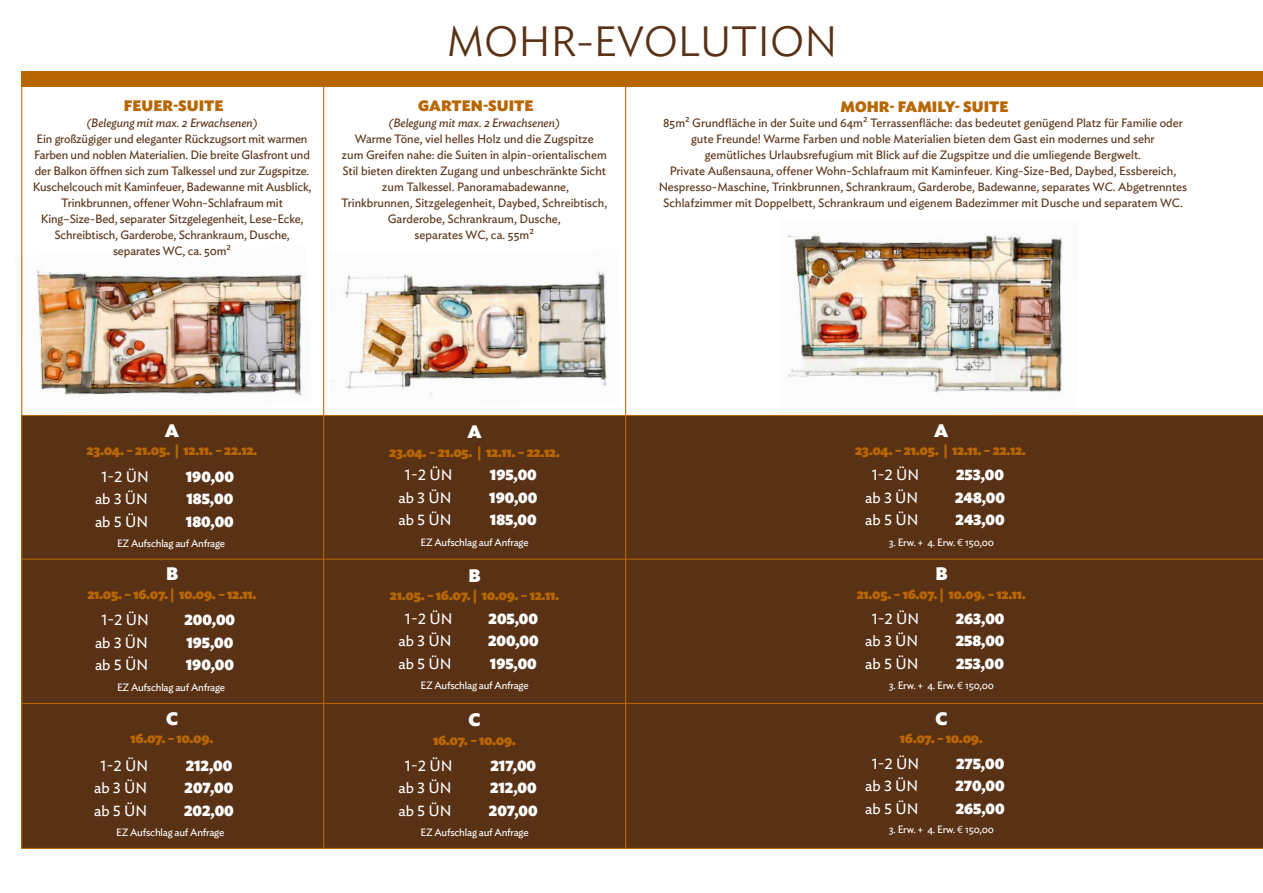
<style>
.page{position:relative;width:1263px;height:893px;background:#fff}
.page>*{position:absolute;margin:0;border:0;box-sizing:border-box;transform-origin:0 0}
.t1{font:300 42px "Ideal Sans";color:#593115}
.t2{font:900 18px "Ideal Sans";color:#fff}
.t3{font:900 15px/22.5px "Ideal Sans";color:#fff;text-align:justify}
.t4{font:15px/22.5px "Ideal Sans";color:#fff;text-align:center}
.t5{font:900 15px "Ideal Sans";color:#b86700}
.t6{font:900 14.25px "Ideal Sans";color:#b86700}
.t7{font:12px/15.9px "Ideal Sans";color:#593115;text-align:center}
.t8{font:italic 12px "Ideal Sans";color:#593115}
.t9{font:10.5px "Ideal Sans";letter-spacing:-.02em;color:#fff}
.s1{font-family:"Euro Mono"}
</style>
<div class="page">
<div style="left:21px;top:415px;width:1242px;height:433px;background:#593115"></div>
<img style="left:778px;top:234px;width:300px;height:181px">
<img style="left:22px;top:245px;width:289px;height:170px">
<hr style="left:21px;top:79px;width:1px;height:770px;background:#b86700">
<hr style="left:323px;top:79px;width:1px;height:769px;background:#b86700">
<hr style="left:625px;top:79px;width:1px;height:769px;background:#b86700">
<div style="left:21px;top:71px;width:1242px;height:16px;background:#b86700"></div>
<img style="left:330px;top:271px;width:277px;height:124px">
<hr style="left:21px;top:703px;width:1242px;height:1px;background:#b86700">
<hr style="left:21px;top:848px;width:1242px;height:1px;background:#b86700">
<hr style="left:21px;top:559px;width:1242px;height:1px;background:#b86700">
<hr style="left:21px;top:415px;width:1242px;height:1px;background:#b86700">
<p class="t5" style="left:124px;top:94px;width:101px">FEUER-SUITE</p>
<p class="t8" style="left:86px;top:114px;width:173px">(Belegung mit max. 2 Erwachsenen)</p>
<p class="t7" style="left:33px;top:130px;width:280px">Ein großzügiger und eleganter Rückzugsort mit warmen Farben und noblen Materialien. Die breite Glasfront und der Balkon öffnen sich zum Talkessel und zur Zugspitze.<br>Kuschelcouch mit Kaminfeuer, Badewanne mit Ausblick, Trinkbrunnen, offener Wohn-Schlafraum mit King–Size-Bed, separater Sitzgelegenheit, Lese-Ecke, Schreibtisch, Garderobe, Schrankraum, Dusche, separates WC, ca. 50m²</p>
<h1 class="t1" style="left:447px;top:9px;width:384px">MOHR-EVOLUTI ON</h1>
<p class="t5" style="left:418px;top:94px;width:13px">GAR</p>
<p class="t5" style="left:452px;top:94px;width:83px">TEN-SUITE</p>
<p class="t8" style="left:389px;top:114px;width:173px">(Belegung mit max. 2 Erwachsenen)</p>
<p class="t7" style="left:341px;top:130px;width:268px">Warme Töne, viel helles Holz und die Zugspitze<br>zum Greifen nahe: die Suiten in alpin-orientalischem Stil bieten direkten Zugang und unbeschränkte Sicht zum Talkessel. Panoramabadewanne,<br>Trinkbrunnen, Sitzgelegenheit, Daybed, Schreibtisch, Garderobe, Schrankraum, Dusche,<br>separates WC, ca. 55m²</p>
<p class="t5" style="left:840px;top:94px;width:169px">MOH R- FAMILY- SUITE</p>
<p class="t7" style="left:659px;top:114px;width:530px">85m² Grundfläche in der Suite und 64m² Terrassenfläche: das bedeutet genügend Platz für Familie oder gute Freunde! Warme Farben und noble Materialien bieten dem Gast ein modernes und sehr<br>gemütliches Urlaubsrefugium mit Blick auf die Zugspitze und die umliegende Bergwelt.<br>Private Außensauna, offener Wohn-Schlafraum mit Kaminfeuer. King-Size-Bed, Daybed, Essbereich, Nespresso-Maschine, Trinkbrunnen, Schrankraum, Garderobe, Badewanne, separates WC. Abgetrenntes Schlafzimmer mit Doppelbett, Schrankraum und eigenem Badezimmer mit Dusche und separatem WC.</p>
<h2 class="t2" style="left:165px;top:416px;width:16px">A</h2>
<h2 class="t2" style="left:934px;top:416px;width:16px">A</h2>
<h2 class="t2" style="left:467px;top:417px;width:16px">A</h2>
<p class="t6" style="left:87px;top:439px;width:172px">23.04. – 21.05. | 12.11. – 22.12.</p>
<p class="t6" style="left:855px;top:439px;width:172px">23.04. – 21.05. | 12.11. – 22.12.</p>
<p class="t6" style="left:389px;top:440px;width:172px">23.04. – 21.05. | 12.11. – 22.12.</p>
<p class="t4" style="left:398px;top:463px;width:55px">1-2 ÜN ab 3 ÜN ab 5 ÜN</p>
<p class="t4" style="left:95px;top:464px;width:56px">1-2 ÜN ab 3 ÜN ab 5 ÜN</p>
<p class="t4" style="left:865px;top:463px;width:55px">1-2 ÜN ab 3 ÜN ab 5 ÜN</p>
<p class="t3" style="left:489px;top:462px;width:50px">195,00<br>190,00<br>185,00</p>
<p class="t3" style="left:186px;top:464px;width:50px">190,00<br>185,00<br>180,00</p>
<p class="t3" style="left:955px;top:462px;width:51px">253,00<br>248,00<br>243,00</p>
<p class="t9" style="left:420px;top:534px;width:110px">EZ Aufschlag auf Anfrage</p>
<p class="t9" style="left:117px;top:535px;width:110px">EZ Aufschlag auf Anfrage</p>
<p class="t9" style="left:889px;top:534px;width:107px">3. Erw. + 4. Erw. <span class="s1">E</span> 150,00</p>
<h2 class="t2" style="left:166px;top:559px;width:14px">B</h2>
<h2 class="t2" style="left:935px;top:559px;width:14px">B</h2>
<h2 class="t2" style="left:469px;top:561px;width:14px">B</h2>
<p class="t6" style="left:87px;top:582px;width:171px">21.05. – 16.07. | 10.09. – 12.11.</p>
<p class="t6" style="left:857px;top:582px;width:171px">21.05. – 16.07. | 10.09. – 12.11.</p>
<p class="t6" style="left:390px;top:584px;width:171px">21.05. – 16.07. | 10.09. – 12.11.</p>
<p class="t4" style="left:95px;top:608px;width:56px">1-2 ÜN ab 3 ÜN ab 5 ÜN</p>
<p class="t3" style="left:185px;top:607px;width:52px;text-align:left">200,00<br>195,00<br>190,00</p>
<p class="t9" style="left:117px;top:679px;width:110px">EZ Aufschlag auf Anfrage</p>
<p class="t4" style="left:398px;top:606px;width:55px">1-2 ÜN ab 3 ÜN ab 5 ÜN</p>
<p class="t3" style="left:488px;top:606px;width:52px">205,00<br>200,00<br>195,00</p>
<p class="t9" style="left:420px;top:678px;width:110px">EZ Aufschlag auf Anfrage</p>
<p class="t4" style="left:865px;top:606px;width:55px">1-2 ÜN ab 3 ÜN ab 5 ÜN</p>
<p class="t3" style="left:956px;top:606px;width:50px">263,00<br>258,00<br>253,00</p>
<p class="t9" style="left:889px;top:678px;width:107px">3. Erw. + 4. Erw. <span class="s1">E</span> 150,00</p>
<h2 class="t2" style="left:166px;top:703px;width:14px">C</h2>
<h2 class="t2" style="left:935px;top:703px;width:14px">C</h2>
<h2 class="t2" style="left:469px;top:705px;width:14px">C</h2>
<p class="t6" style="left:131px;top:727px;width:84px">16.07. – 10.09.</p>
<p class="t6" style="left:900px;top:727px;width:84px">16.07. – 10.09.</p>
<p class="t6" style="left:433px;top:728px;width:84px">16.07. – 10.09.</p>
<p class="t4" style="left:94px;top:753px;width:55px">1-2 ÜN ab 3 ÜN ab 5 ÜN</p>
<p class="t3" style="left:184px;top:753px;width:51px">212,00<br>207,00<br>202,00</p>
<p class="t9" style="left:116px;top:824px;width:110px">EZ Aufschlag auf Anfrage</p>
<p class="t4" style="left:398px;top:753px;width:55px">1-2 ÜN ab 3 ÜN ab 5 ÜN</p>
<p class="t3" style="left:489px;top:753px;width:50px">217,00<br>212,00<br>207,00</p>
<p class="t9" style="left:420px;top:824px;width:110px">EZ Aufschlag auf Anfrage</p>
<p class="t4" style="left:865px;top:751px;width:55px">1-2 ÜN ab 3 ÜN ab 5 ÜN</p>
<p class="t3" style="left:955px;top:751px;width:51px">275,00<br>270,00<br>265,00</p>
<p class="t9" style="left:889px;top:822px;width:107px">3. Erw. + 4. Erw. <span class="s1">E</span> 150,00</p>
</div>
